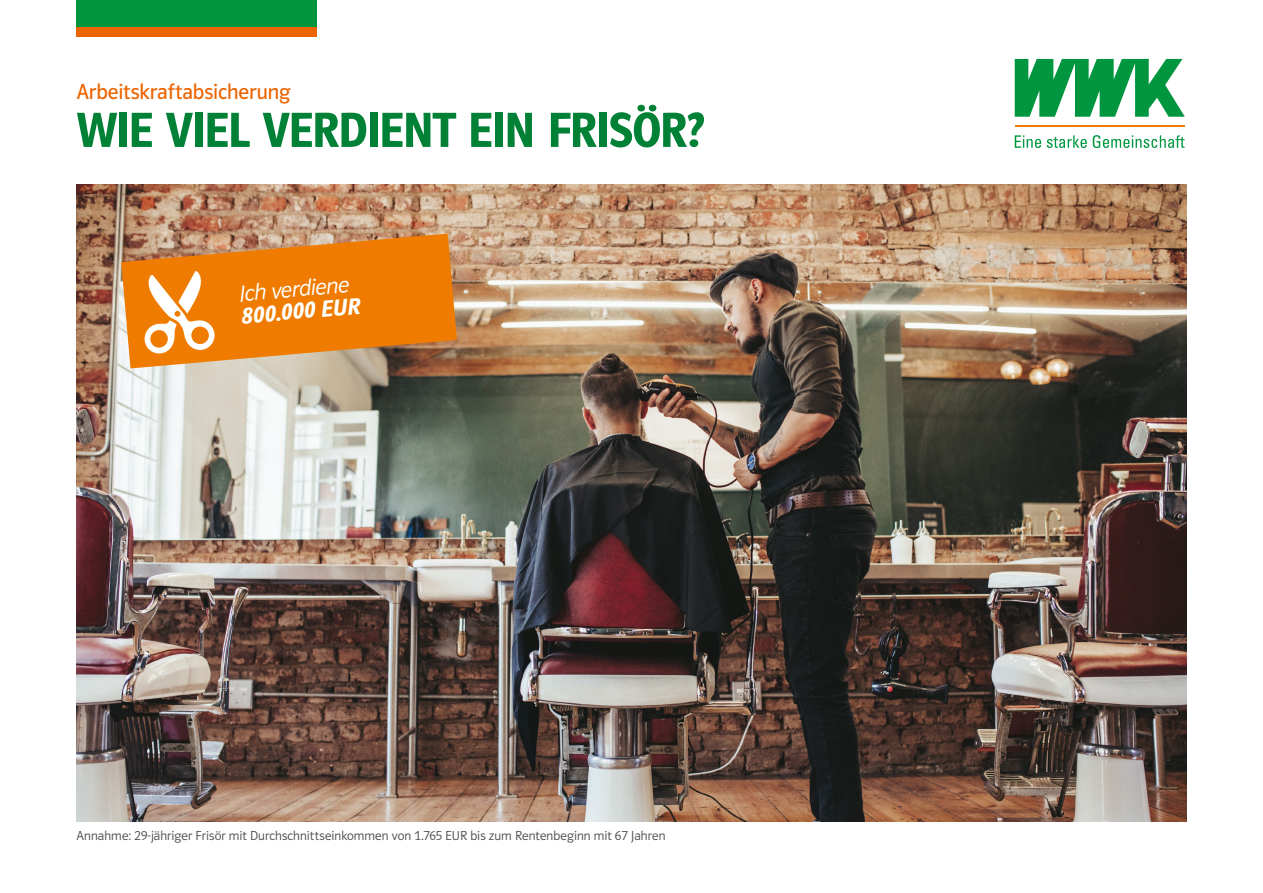
<style>
.page{position:relative;width:1263px;height:893px;background:#fff}
.page>*{position:absolute;margin:0;border:0;box-sizing:border-box;transform-origin:0 0}
.t1{font:600 51px "WWK Polo 66";letter-spacing:-.03em;color:#008136}
.t2{font:24px "WWK Polo 66 Leicht Kursiv";color:#fff}
.t3{font:italic 600 24px "WWK Polo 66";color:#fff}
.t4{font:22.5px "WWK Polo 66 Buch";letter-spacing:-.005em;color:#ec6502}
.t5{font:13.5px "WWK Polo 66 Leicht";letter-spacing:.005em;color:#494948}
</style>
<div class="page">
<div style="left:77px;top:0;width:240px;height:28px;background:#00963f"></div>
<div style="left:77px;top:28px;width:240px;height:9px;background:#ec6502"></div>
<svg style="left:1015px;top:59px;width:170px;height:58px"></svg>
<hr style="left:1015px;top:125px;width:169px;height:2px;background:#ef7c00">
<svg style="left:1015px;top:135px;width:26px;height:13px"></svg>
<svg style="left:1047px;top:135px;width:40px;height:13px"></svg>
<svg style="left:1093px;top:135px;width:92px;height:13px"></svg>
<img style="left:77px;top:184px;width:1110px;height:638px">
<svg style="left:121px;top:234px;width:336px;height:134px;background:#e28828"></svg>
<h3 class="t4" style="left:77px;top:80px;width:215px">Arbeitskraftabsicherung</h3>
<h1 class="t1" style="left:77px;top:102px;width:629px">WIE VIEL VERDIENT EIN FRISÖR?</h1>
<h2 class="t2" style="left:238px;top:281px;width:112px;rotate:-5deg">Ich verdiene</h2>
<h2 class="t3" style="left:240px;top:303px;width:121px;rotate:-5deg">800.000 EUR</h2>
<p class="t5" style="left:77px;top:829px;width:590px">Annahme: 29-jähriger Frisör mit Durchschnittseinkommen von 1.765 EUR bis zum Rentenbeginn mit 67 Jahren</p>
</div>
